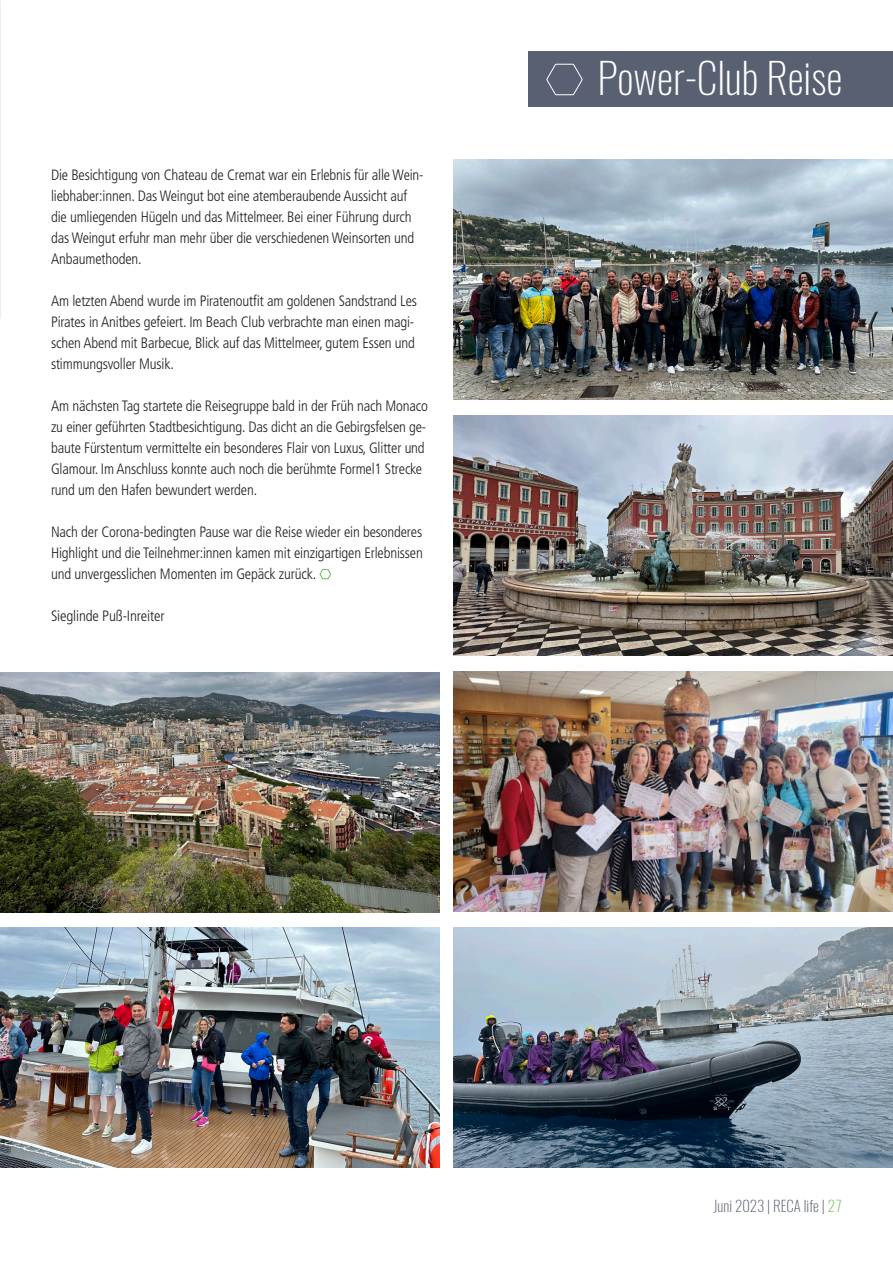
<style>
.page{position:relative;width:893px;height:1263px;background:#fff}
.page>*{position:absolute;margin:0;border:0;box-sizing:border-box;transform-origin:0 0}
.t1{font:200 42px "Oswald";color:#fff}
.Fließtext{font:300 condensed 15px/21px "Frutiger LT Pro";letter-spacing:-.01em;color:#231f20}
.t2{font:200 15px "Oswald";color:#596071}
.s1{color:#6abe4d}
</style>
<div class="page">
<img style="left:0;top:0;width:1px;height:319px">
<svg style="left:319px;top:569px;width:12px;height:10px"></svg>
<img style="left:454px;top:928px;width:439px;height:239px">
<img style="left:454px;top:672px;width:439px;height:239px">
<img style="left:454px;top:416px;width:439px;height:240px">
<img style="left:454px;top:159px;width:439px;height:240px">
<img style="left:0;top:928px;width:439px;height:239px">
<img style="left:0;top:673px;width:439px;height:239px">
<div style="left:528px;top:51px;width:365px;height:56px;background:#596071"></div>
<svg style="left:546px;top:64px;width:37px;height:31px"></svg>
<p class="Fließtext" style="left:51px;top:164px;width:374px">Die Besichtigung von Chateau de Cremat war ein Erlebnis für alle Wein&shy;liebhaber:innen. Das Weingut bot eine atemberaubende Aussicht auf die umliegenden Hügeln und das Mittelmeer. Bei einer Führung durch das Weingut erfuhr man mehr über die verschiedenen Weinsorten und Anbaumethoden.</p>
<p class="Fließtext" style="left:51px;top:290px;width:368px">Am letzten Abend wurde im Piratenoutfit am goldenen Sandstrand Les Pirates in Anitbes gefeiert. Im Beach Club verbrachte man einen magi&shy;schen Abend mit Barbecue, Blick auf das Mittelmeer, gutem Essen und stimmungsvoller Musik.</p>
<p class="Fließtext" style="left:51px;top:395px;width:379px">Am nächsten Tag startete die Reisegruppe bald in der Früh nach Monaco zu einer geführten Stadtbesichtigung. Das dicht an die Gebirgsfelsen ge&shy;baute Fürstentum vermittelte ein besonderes Flair von Luxus, Glitter und Glamour. Im Anschluss konnte auch noch die berühmte Formel1 Strecke rund um den Hafen bewundert werden.</p>
<p class="Fließtext" style="left:51px;top:521px;width:373px;text-align:justify">Nach der Corona-bedingten Pause war die Reise wieder ein besonderes Highlight und die Teilnehmer:innen kamen mit einzigartigen Erlebnissen und unvergesslichen Momenten im Gepäck zurück.</p>
<p class="Fließtext" style="left:51px;top:605px;width:115px">Sieglinde Puß-Inreiter</p>
<p class="t1" style="left:597px;top:40px;width:246px">Power-Club Reise</p>
<p class="t2" style="left:714px;top:1193px;width:130px">Juni 2023 | RECA life | <span class="s1">27</span></p>
</div>
